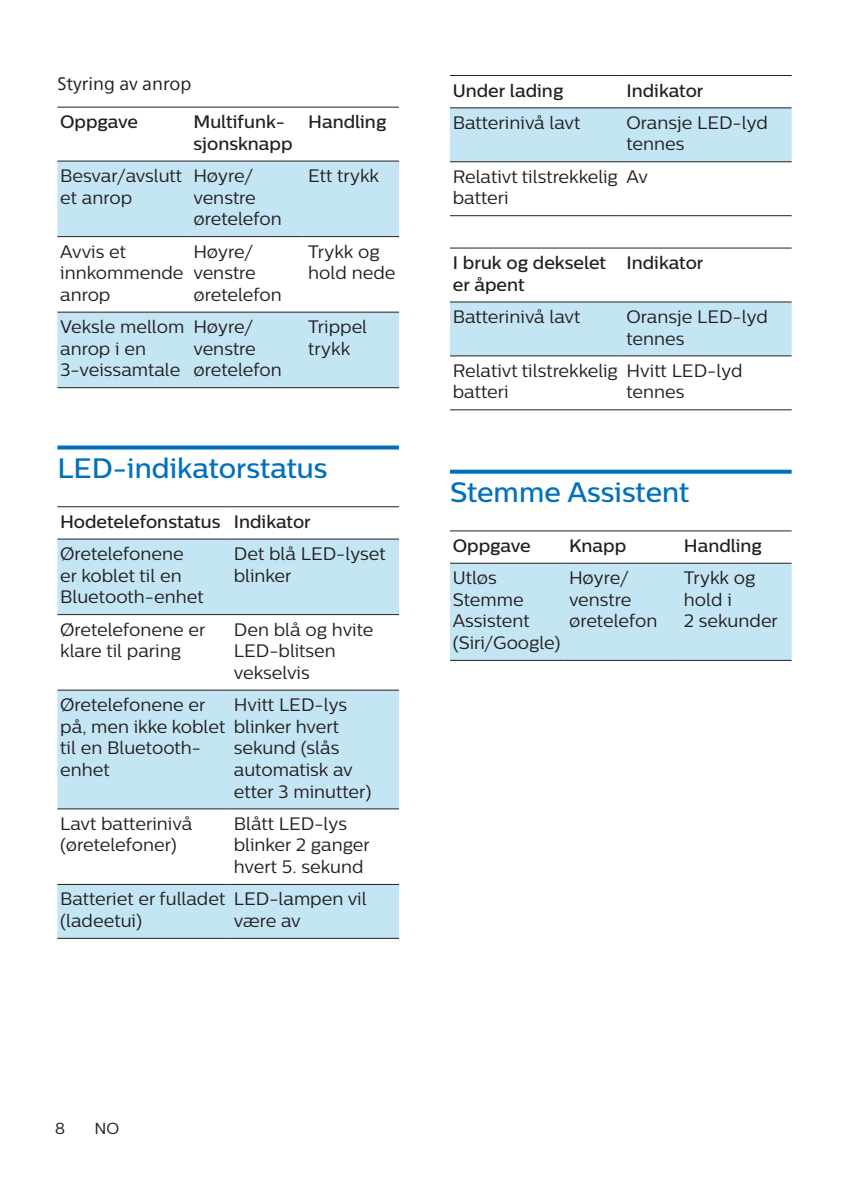
<style>
.page{position:relative;width:842px;height:1191px;background:#fff}
.page>*{position:absolute;margin:0;border:0;box-sizing:border-box;transform-origin:0 0}
.t1{font:500 28px "Centrale Sans";color:#0070bd}
.t2{font:18px/21.6px "Centrale Sans";color:#231f20}
.t3{font:500 18px/21.6px "Centrale Sans";color:#231f20}
.t4{font:18px "Neue Frutiger World";color:#231f20}
.t5{font:16px "Centrale Sans";color:#231f20}
</style>
<div class="page">
<svg style="left:57px;top:445px;width:342px;height:4px"></svg>
<svg style="left:57px;top:162px;width:342px;height:225px;fill:#c4e5f4"></svg>
<hr style="left:57px;top:107px;width:131px;height:1px;background:#231f20">
<hr style="left:188px;top:107px;width:115px;height:1px;background:#231f20">
<hr style="left:303px;top:107px;width:96px;height:1px;background:#231f20">
<hr style="left:57px;top:161px;width:131px;height:1px;background:#231f20">
<hr style="left:188px;top:161px;width:115px;height:1px;background:#231f20">
<hr style="left:303px;top:161px;width:96px;height:1px;background:#231f20">
<hr style="left:57px;top:236px;width:131px;height:1px;background:#231f20">
<hr style="left:188px;top:236px;width:115px;height:1px;background:#231f20">
<hr style="left:303px;top:236px;width:96px;height:1px;background:#231f20">
<hr style="left:57px;top:312px;width:131px;height:1px;background:#231f20">
<hr style="left:188px;top:312px;width:115px;height:1px;background:#231f20">
<hr style="left:303px;top:312px;width:96px;height:1px;background:#231f20">
<hr style="left:57px;top:387px;width:131px;height:1px;background:#231f20">
<hr style="left:188px;top:387px;width:115px;height:1px;background:#231f20">
<hr style="left:303px;top:387px;width:96px;height:1px;background:#231f20">
<svg style="left:57px;top:539px;width:342px;height:399px;fill:#c4e5f4"></svg>
<svg style="left:57px;top:809px;width:342px;height:75px"></svg>
<hr style="left:57px;top:506px;width:171px;height:1px;background:#231f20">
<hr style="left:228px;top:506px;width:171px;height:1px;background:#231f20">
<hr style="left:57px;top:538px;width:171px;height:1px;background:#231f20">
<hr style="left:228px;top:538px;width:171px;height:1px;background:#231f20">
<hr style="left:57px;top:614px;width:171px;height:1px;background:#231f20">
<hr style="left:228px;top:614px;width:171px;height:1px;background:#231f20">
<hr style="left:57px;top:689px;width:171px;height:1px;background:#231f20">
<hr style="left:228px;top:689px;width:171px;height:1px;background:#231f20">
<hr style="left:57px;top:808px;width:171px;height:1px;background:#231f20">
<hr style="left:228px;top:808px;width:171px;height:1px;background:#231f20">
<hr style="left:57px;top:884px;width:171px;height:1px;background:#231f20">
<hr style="left:228px;top:884px;width:171px;height:1px;background:#231f20">
<hr style="left:57px;top:938px;width:171px;height:1px;background:#231f20">
<hr style="left:228px;top:938px;width:171px;height:1px;background:#231f20">
<svg style="left:450px;top:470px;width:342px;height:4px"></svg>
<div style="left:450px;top:108px;width:342px;height:53px;background:#c4e5f4"></div>
<hr style="left:450px;top:75px;width:171px;height:1px;background:#231f20">
<hr style="left:621px;top:75px;width:171px;height:1px;background:#231f20">
<hr style="left:450px;top:107px;width:171px;height:1px;background:#231f20">
<hr style="left:621px;top:107px;width:171px;height:1px;background:#231f20">
<hr style="left:450px;top:161px;width:171px;height:1px;background:#231f20">
<hr style="left:621px;top:161px;width:171px;height:1px;background:#231f20">
<hr style="left:450px;top:215px;width:171px;height:1px;background:#231f20">
<hr style="left:621px;top:215px;width:171px;height:1px;background:#231f20">
<div style="left:450px;top:302px;width:342px;height:53px;background:#c4e5f4"></div>
<hr style="left:450px;top:247px;width:171px;height:1px;background:#231f20">
<hr style="left:621px;top:247px;width:171px;height:1px;background:#231f20">
<hr style="left:450px;top:301px;width:171px;height:1px;background:#231f20">
<hr style="left:621px;top:301px;width:171px;height:1px;background:#231f20">
<hr style="left:450px;top:355px;width:171px;height:1px;background:#231f20">
<hr style="left:621px;top:355px;width:171px;height:1px;background:#231f20">
<hr style="left:450px;top:409px;width:171px;height:1px;background:#231f20">
<hr style="left:621px;top:409px;width:171px;height:1px;background:#231f20">
<div style="left:450px;top:564px;width:342px;height:96px;background:#c4e5f4"></div>
<hr style="left:450px;top:530px;width:113px;height:1px;background:#231f20">
<hr style="left:563px;top:530px;width:115px;height:1px;background:#231f20">
<hr style="left:678px;top:530px;width:114px;height:1px;background:#231f20">
<hr style="left:450px;top:563px;width:113px;height:1px;background:#231f20">
<hr style="left:563px;top:563px;width:115px;height:1px;background:#231f20">
<hr style="left:678px;top:563px;width:114px;height:1px;background:#231f20">
<hr style="left:450px;top:660px;width:113px;height:1px;background:#231f20">
<hr style="left:563px;top:660px;width:115px;height:1px;background:#231f20">
<hr style="left:678px;top:660px;width:114px;height:1px;background:#231f20">
<p class="t4" style="left:57px;top:69px;width:135px">Styring av anrop</p>
<p class="t3" style="left:60px;top:111px;width:79px">Oppgave</p>
<p class="t3" style="left:193px;top:111px;width:101px">Multifunk&shy;sjonsknapp</p>
<p class="t3" style="left:308px;top:111px;width:80px">Handling</p>
<p class="t2" style="left:60px;top:165px;width:124px">Besvar/avslutt et anrop</p>
<p class="t2" style="left:193px;top:165px;width:90px">Høyre/ venstre øretelefon</p>
<p class="t2" style="left:308px;top:165px;width:72px">Ett trykk</p>
<p class="t2" style="left:60px;top:240px;width:125px">Avvis et innkommende anrop</p>
<p class="t2" style="left:193px;top:240px;width:90px">Høyre/ venstre øretelefon</p>
<p class="t2" style="left:308px;top:240px;width:89px">Trykk og hold nede</p>
<p class="t2" style="left:60px;top:316px;width:126px">Veksle mellom anrop i en<br>3-veissamtale</p>
<p class="t2" style="left:193px;top:316px;width:90px">Høyre/ venstre øretelefon</p>
<p class="t2" style="left:308px;top:316px;width:60px">Trippel trykk</p>
<h1 class="t1" style="left:57px;top:451px;width:272px">LED-indikatorstatus</h1>
<p class="t3" style="left:60px;top:510px;width:252px">Hodetelefonstatus Indikator</p>
<p class="t2" style="left:60px;top:542px;width:145px">Øretelefonene er koblet til en<br>Bluetooth-enhet</p>
<p class="t2" style="left:234px;top:542px;width:154px">Det blå LED-lyset blinker</p>
<p class="t2" style="left:60px;top:618px;width:147px">Øretelefonene er klare til paring</p>
<p class="t2" style="left:234px;top:618px;width:141px">Den blå og hvite<br>LED-blitsen vekselvis</p>
<p class="t2" style="left:60px;top:693px;width:167px">Øretelefonene er på, men ikke koblet til en Bluetooth&shy;enhet</p>
<p class="t2" style="left:234px;top:693px;width:139px">Hvitt LED-lys blinker hvert sekund (slås automatisk av etter 3 minutter)</p>
<p class="t2" style="left:60px;top:812px;width:134px">Lavt batterinivå (øretelefoner)</p>
<p class="t2" style="left:234px;top:812px;width:138px">Blått LED-lys blinker 2 ganger hvert 5. sekund</p>
<p class="t2" style="left:60px;top:888px;width:167px">Batteriet er fulladet (ladeetui)</p>
<p class="t2" style="left:234px;top:888px;width:134px">LED-lampen vil være av</p>
<p class="t3" style="left:453px;top:79px;width:112px">Under lading</p>
<p class="t3" style="left:626px;top:79px;width:79px">Indikator</p>
<p class="t2" style="left:453px;top:111px;width:129px">Batterinivå lavt</p>
<p class="t2" style="left:626px;top:111px;width:143px">Oransje LED-lyd tennes</p>
<p class="t2" style="left:453px;top:165px;width:167px">Relativt tilstrekkelig batteri</p>
<p class="t2" style="left:626px;top:165px;width:23px">Av</p>
<p class="t3" style="left:453px;top:251px;width:155px">I bruk og dekselet er åpent</p>
<p class="t3" style="left:626px;top:251px;width:79px">Indikator</p>
<p class="t2" style="left:453px;top:305px;width:129px">Batterinivå lavt</p>
<p class="t2" style="left:626px;top:305px;width:143px">Oransje LED-lyd tennes</p>
<p class="t2" style="left:453px;top:359px;width:167px">Relativt tilstrekkelig batteri</p>
<p class="t2" style="left:626px;top:359px;width:118px">Hvitt LED-lyd tennes</p>
<h1 class="t1" style="left:450px;top:475px;width:241px">Stemme Assistent</h1>
<p class="t3" style="left:453px;top:534px;width:79px">Oppgave</p>
<p class="t3" style="left:569px;top:534px;width:59px">Knapp</p>
<p class="t3" style="left:684px;top:534px;width:80px">Handling</p>
<p class="t2" style="left:453px;top:567px;width:109px">Utløs<br>Stemme<br>Assistent (Siri/Google)</p>
<p class="t2" style="left:569px;top:567px;width:90px">Høyre/ venstre øretelefon</p>
<p class="t2" style="left:684px;top:567px;width:96px">Trykk og hold i<br>2 sekunder</p>
<p class="t5" style="left:55px;top:1119px;width:11px">8</p>
<p class="t5" style="left:95px;top:1119px;width:26px">NO</p>
</div>
